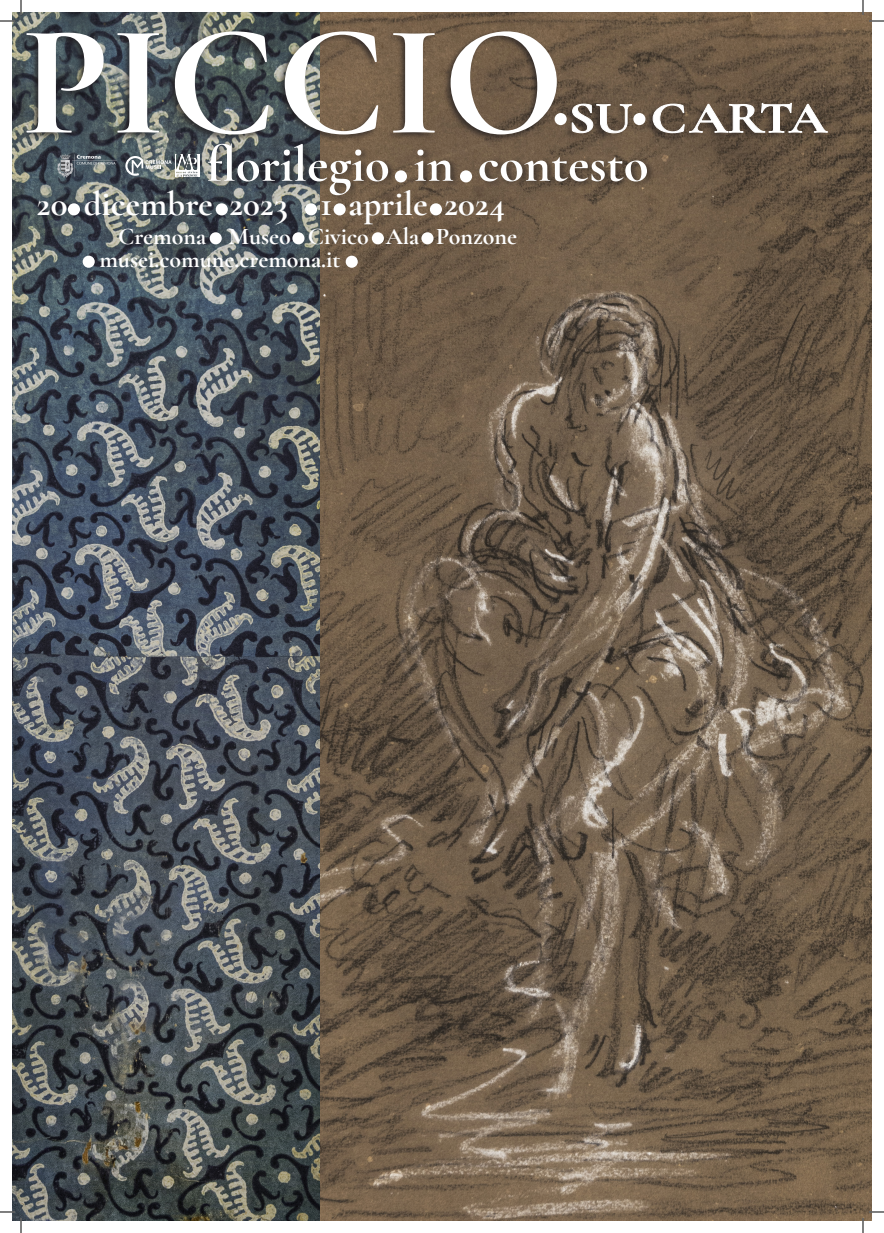
<style>
.page{position:relative;width:884px;height:1233px;background:#fff}
.page>*{position:absolute;margin:0;border:0;box-sizing:border-box;transform-origin:0 0}
.t1{font:700 159px "Cormorant Garamond";letter-spacing:.01em;color:#fff}
.t2{font:700 51px "Cormorant Garamond";color:#fff}
.t3{font:700 35px "Cormorant Garamond";color:#fff}
.t4{font:700 23.9px "Cormorant Garamond";color:#fff}
</style>
<div class="page">
<img style="left:319px;top:12px;width:552px;height:1208px">
<img style="left:12px;top:12px;width:307px;height:1208px">
<svg style="left:125px;top:156px;width:47px;height:20px"></svg>
<div style="left:564px;top:101px;width:265px;height:40px;background:#231f20;opacity:.64"></div>
<svg style="left:572px;top:103px;width:256px;height:30px"></svg>
<div style="left:19px;top:29px;width:540px;height:114px;background:#231f20;opacity:.75"></div>
<div style="left:207px;top:140px;width:449px;height:62px;background:#231f20;opacity:.6"></div>
<div style="left:305px;top:203px;width:12px;height:12px;background:#fff;border-radius:50%"></div>
<img style="left:176px;top:155px;width:24px;height:22px">
<div style="left:555px;top:113px;width:12px;height:12px;background:#fff;border-radius:50%"></div>
<div style="left:633px;top:113px;width:12px;height:12px;background:#fff;border-radius:50%"></div>
<div style="left:395px;top:170px;width:12px;height:12px;background:#fff;border-radius:50%"></div>
<div style="left:460px;top:170px;width:12px;height:12px;background:#fff;border-radius:50%"></div>
<div style="left:372px;top:232px;width:12px;height:12px;background:#fff;border-radius:50%"></div>
<div style="left:292px;top:232px;width:12px;height:12px;background:#fff;border-radius:50%"></div>
<div style="left:421px;top:232px;width:13px;height:12px;background:#fff;border-radius:50%"></div>
<div style="left:210px;top:232px;width:12px;height:12px;background:#fff;border-radius:50%"></div>
<div style="left:68px;top:203px;width:12px;height:12px;background:#fff;border-radius:50%"></div>
<div style="left:216px;top:203px;width:12px;height:12px;background:#fff;border-radius:50%"></div>
<div style="left:334px;top:203px;width:12px;height:12px;background:#fff;border-radius:50%"></div>
<div style="left:430px;top:203px;width:12px;height:12px;background:#fff;border-radius:50%"></div>
<div style="left:346px;top:256px;width:12px;height:12px;background:#fff;border-radius:50%"></div>
<div style="left:83px;top:256px;width:12px;height:12px;background:#fff;border-radius:50%"></div>
<img style="left:57px;top:154px;width:60px;height:23px">
<svg style="left:0;top:1211px;width:15px;height:1px"></svg>
<svg style="left:869px;top:1211px;width:15px;height:1px"></svg>
<svg style="left:0;top:0;width:22px;height:22px"></svg>
<svg style="left:20px;top:1218px;width:2px;height:15px"></svg>
<svg style="left:862px;top:0;width:22px;height:22px"></svg>
<svg style="left:862px;top:1218px;width:2px;height:15px"></svg>
<p class="t1" style="left:22px;top:-17px;width:544px">PICCIO</p>
<p class="t2" style="left:207px;top:133px;width:443px">florilegio in contesto</p>
<p class="t3" style="left:37px;top:182px;width:470px">20 dicembre 2023 1 aprile 2024</p>
<p class="t4" style="left:118px;top:221px;width:400px">Cremona Museo Civico Ala Ponzone</p>
<p class="t4" style="left:99px;top:244px;width:243px">musei.comune.cremona.it</p>
</div>
